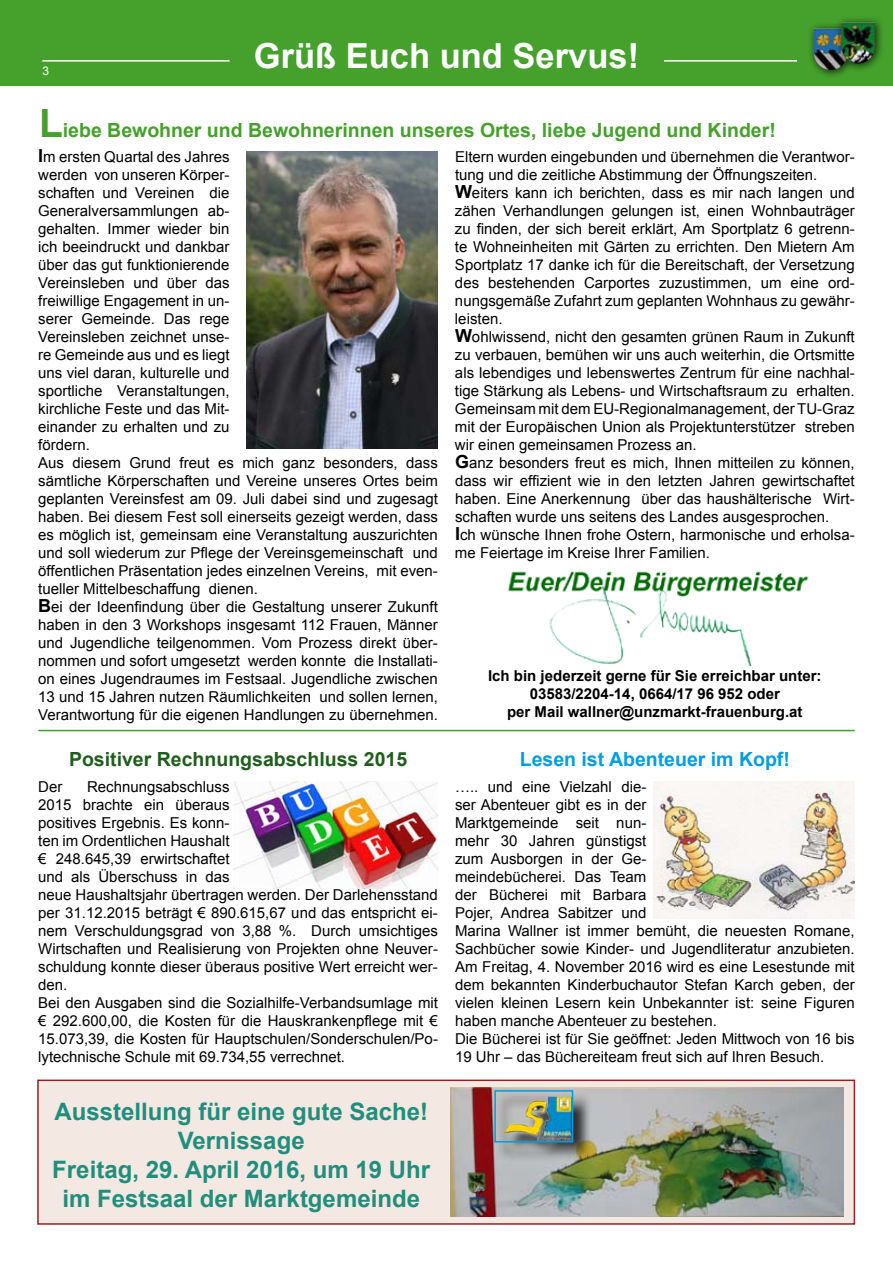
<style>
.page{position:relative;width:893px;height:1263px;background:#fff}
.page>*{position:absolute;margin:0;border:0;box-sizing:border-box;transform-origin:0 0}
.t1{font:700 34.5px "Arial";color:#fff}
.t2{font:700 24px/28.8px "Arial";color:#218e7d;text-align:center}
.t3{font:700 19.5px "Arial";color:#45a12b}
.t4{font:700 19.5px "Arial";color:#1e5e1b}
.t5{font:700 19.5px "Arial";color:#009ee0}
.t6{font:15px/18px "Arial";color:#000}
.t7{font:700 15px/18px "Arial";color:#000;text-align:center}
.t8{font:13.5px "Arial";color:#fff}
.t9{font:12px "Arial";color:#fff}
.s1{font-family:"Script MT Bold"}
.s2{font-size:39px}
.s3{font-weight:700;font-size:18px}
</style>
<div class="page">
<div style="left:0;top:0;width:893px;height:85px;background:#45a12b"></div>
<hr style="left:42px;top:60px;width:755px;height:2px;background:#fff">
<div style="left:807px;top:22px;width:50px;height:57px;background:#000;opacity:.75"></div>
<img style="left:814px;top:29px;width:20px;height:41px">
<div style="left:834px;top:16px;width:50px;height:56px;background:#000;opacity:.75"></div>
<img style="left:841px;top:23px;width:34px;height:41px">
<div style="left:37px;top:1079px;width:818px;height:146px;background:#f4e8e2;border:2px solid #962124"></div>
<div style="left:230px;top:32px;width:433px;height:47px;background:#45a12b"></div>
<img style="left:247px;top:151px;width:191px;height:297px">
<img style="left:508px;top:571px;width:301px;height:94px">
<img style="left:233px;top:782px;width:205px;height:106px">
<img style="left:653px;top:782px;width:202px;height:136px">
<hr style="left:38px;top:730px;width:817px;height:1px;background:#45a12b">
<img style="left:451px;top:1087px;width:392px;height:129px">
<div style="left:497px;top:1092px;width:95px;height:69px;background:#000;opacity:.75"></div>
<img style="left:497px;top:1093px;width:73px;height:46px">
<div style="left:494px;top:1090px;width:79px;height:52px;border:2px solid #009ee0"></div>
<h1 class="t1" style="left:254px;top:32px;width:387px">Grüß Euch und Servus!</h1>
<p class="t8" style="left:258px;top:54px;width:362px"><span class="s1">Mein Zuhause</span> - Gemeindenachrichten Unzmarkt-Frauenburg</p>
<h3 class="t3" style="left:39px;top:117px;width:738px"><span class="s2">L</span>iebe Bewohner und Bewohnerinnen unseres Ortes, liebe Jugend und Kinder!</h3>
<p class="t9" style="left:43px;top:63px;width:8px">3</p>
<p class="t6" style="left:38px;top:148px;width:401px"><span class="s3">I</span>m ersten Quartal des Jahres<br>werden von unseren Körper-<br>schaften und Vereinen die<br>Generalversammlungen ab-<br>gehalten. Immer wieder bin<br>ich beeindruckt und dankbar<br>über das gut funktionierende<br>Vereinsleben und über das<br>freiwillige Engagement in un-<br>serer Gemeinde. Das rege<br>Vereinsleben zeichnet unse-<br>re Gemeinde aus und es liegt<br>uns viel daran, kulturelle und<br>sportliche Veranstaltungen,<br>kirchliche Feste und das Mit-<br>einander zu erhalten und zu<br>fördern.<br>Aus diesem Grund freut es mich ganz besonders, dass sämtliche Körperschaften und Vereine unseres Ortes beim geplanten Vereinsfest am 09. Juli dabei sind und zugesagt haben. Bei diesem Fest soll einerseits gezeigt werden, dass es möglich ist, gemeinsam eine Veranstaltung auszurichten und soll wiederum zur Pflege der Vereinsgemeinschaft und öffentlichen Präsentation jedes einzelnen Vereins, mit even&shy;tueller Mittelbeschaffung dienen.<br><span class="s3">B</span>ei der Ideenfindung über die Gestaltung unserer Zukunft haben in den 3 Workshops insgesamt 112 Frauen, Männer und Jugendliche teilgenommen. Vom Prozess direkt über&shy;nommen und sofort umgesetzt werden konnte die Installati&shy;on eines Jugendraumes im Festsaal. Jugendliche zwischen 13 und 15 Jahren nutzen Räumlichkeiten und sollen lernen, Verantwortung für die eigenen Handlungen zu übernehmen.</p>
<p class="t6" style="left:455px;top:148px;width:401px">Eltern wurden eingebunden und übernehmen die Verantwor&shy;tung und die zeitliche Abstimmung der Öffnungszeiten.<br><span class="s3">W</span>eiters kann ich berichten, dass es mir nach langen und zähen Verhandlungen gelungen ist, einen Wohnbauträger zu finden, der sich bereit erklärt, Am Sportplatz 6 getrenn&shy;te Wohneinheiten mit Gärten zu errichten. Den Mietern Am Sportplatz 17 danke ich für die Bereitschaft, der Versetzung des bestehenden Carportes zuzustimmen, um eine ord&shy;nungsgemäße Zufahrt zum geplanten Wohnhaus zu gewähr&shy;leisten.<br><span class="s3">W</span>ohlwissend, nicht den gesamten grünen Raum in Zukunft zu verbauen, bemühen wir uns auch weiterhin, die Ortsmitte als lebendiges und lebenswertes Zentrum für eine nachhal&shy;tige Stärkung als Lebens- und Wirtschaftsraum zu erhalten.<br>Gemeinsam mit dem EU-Regionalmanagement, der TU-Graz mit der Europäischen Union als Projektunterstützer streben wir einen gemeinsamen Prozess an.<br><span class="s3">G</span>anz besonders freut es mich, Ihnen mitteilen zu können, dass wir effizient wie in den letzten Jahren gewirtschaftet haben. Eine Anerkennung über das haushälterische Wirt&shy;schaften wurde uns seitens des Landes ausgesprochen.<br><span class="s3">I</span>ch wünsche Ihnen frohe Ostern, harmonische und erholsa&shy;me Feiertage im Kreise Ihrer Familien.</p>
<p class="t7" style="left:488px;top:667px;width:335px">Ich bin jederzeit gerne für Sie erreichbar unter:<br>03583/2204-14, 0664/17 96 952 oder<br>per Mail wallner@unzmarkt-frauenburg.at</p>
<h3 class="t4" style="left:69px;top:746px;width:340px">Positiver Rechnungsabschluss 2015</h3>
<h3 class="t5" style="left:520px;top:746px;width:272px">Lesen ist Abenteuer im Kopf!</h3>
<p class="t6" style="left:38px;top:778px;width:401px;text-indent:49px">Rechnungsabschluss<br>2015 brachte ein überaus<br>positives Ergebnis. Es konn-<br>ten im Ordentlichen Haushalt<br>€ 248.645,39 erwirtschaftet<br>und als Überschuss in das<br>neue Haushaltsjahr übertragen werden. Der Darlehensstand per 31.12.2015 beträgt € 890.615,67 und das entspricht ei&shy;nem Verschuldungsgrad von 3,88 %. Durch umsichtiges Wirtschaften und Realisierung von Projekten ohne Neuver&shy;schuldung konnte dieser überaus positive Wert erreicht wer&shy;den.<br>Bei den Ausgaben sind die Sozialhilfe-Verbandsumlage mit € 292.600,00, die Kosten für die Hauskrankenpflege mit € 15.073,39, die Kosten für Hauptschulen/Sonderschulen/Po&shy;lytechnische Schule mit 69.734,55 verrechnet.</p>
<p class="t6" style="left:38px;top:778px;width:26px">Der</p>
<p class="t6" style="left:455px;top:778px;width:193px;text-align:justify">….. und eine Vielzahl die&shy;ser Abenteuer gibt es in der Marktgemeinde seit nun&shy;mehr 30 Jahren günstigst zum Ausborgen in der Ge&shy;meindebücherei. Das Team der Bücherei mit Barbara Pojer, Andrea Sabitzer und</p>
<p class="t6" style="left:455px;top:922px;width:401px">Marina Wallner ist immer bemüht, die neuesten Romane, Sachbücher sowie Kinder- und Jugendliteratur anzubieten.<br>Am Freitag, 4. November 2016 wird es eine Lesestunde mit dem bekannten Kinderbuchautor Stefan Karch geben, der vielen kleinen Lesern kein Unbekannter ist: seine Figuren haben manche Abenteuer zu bestehen.<br>Die Bücherei ist für Sie geöffnet: Jeden Mittwoch von 16 bis 19 Uhr – das Büchereiteam freut sich auf Ihren Besuch.</p>
<h2 class="t2" style="left:52px;top:1098px;width:379px">Ausstellung für eine gute Sache!<br>Vernissage<br>Freitag, 29. April 2016, um 19 Uhr im Festsaal der Marktgemeinde</h2>
</div>
